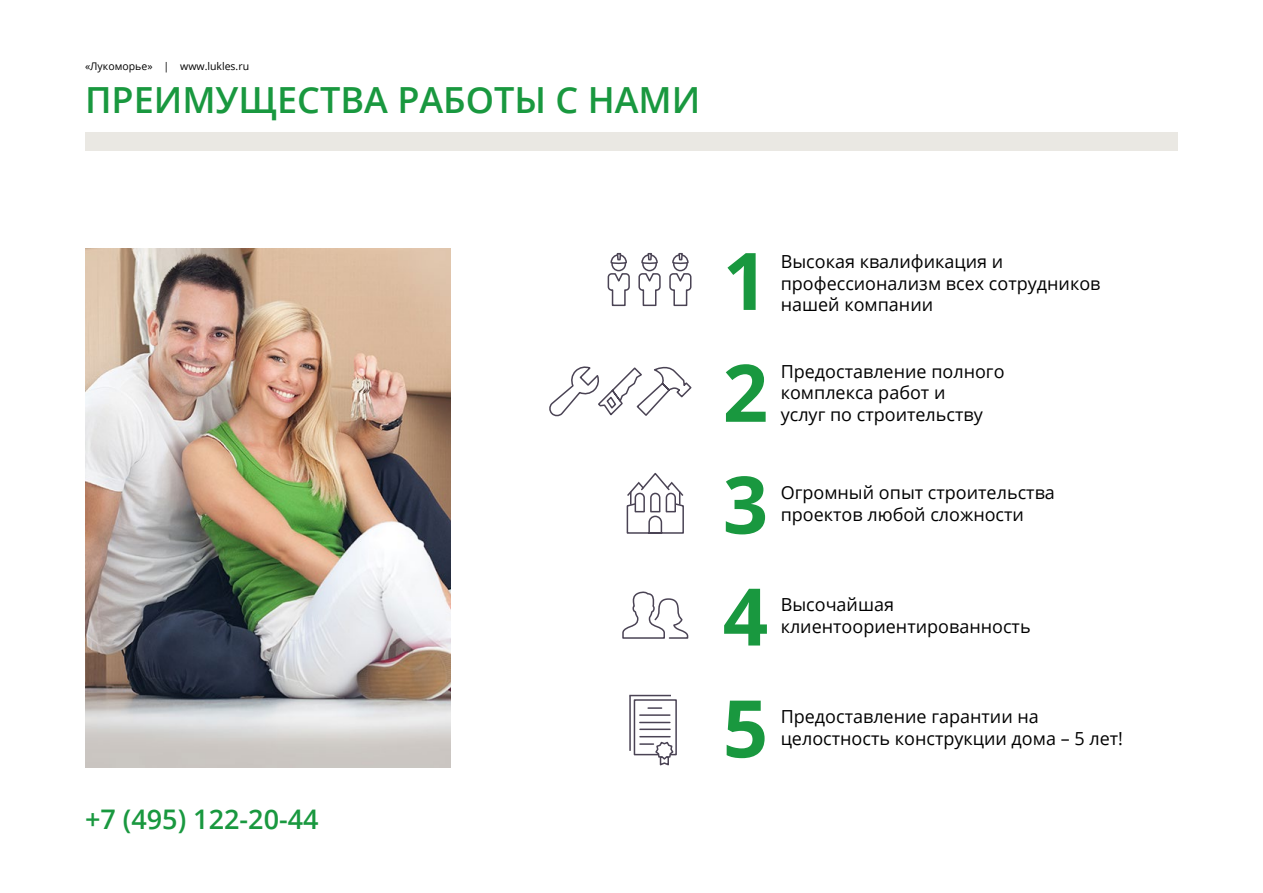
<style>
.page{position:relative;width:1263px;height:893px;background:#fff}
.page>*{position:absolute;margin:0;border:0;box-sizing:border-box;transform-origin:0 0}
.t1{font:700 79.5px/111.9px "Open Sans";color:#19983f;text-align:justify}
.t2{font:600 36px "Open Sans";color:#19983f}
.t3{font:600 27px "Open Sans";color:#19983f}
.t4{font:18px/21.6px "Open Sans";color:#000}
.t5{font:10.5px "Open Sans";color:#000}
</style>
<div class="page">
<svg style="left:622px;top:591px;width:67px;height:48px"></svg>
<svg style="left:549px;top:366px;width:143px;height:51px"></svg>
<svg style="left:669px;top:252px;width:23px;height:55px"></svg>
<svg style="left:638px;top:252px;width:23px;height:55px"></svg>
<svg style="left:607px;top:252px;width:23px;height:55px"></svg>
<svg style="left:633px;top:699px;width:44px;height:67px"></svg>
<hr style="left:629px;top:695px;width:42px;height:1px;background:#4a4354">
<hr style="left:629px;top:696px;width:2px;height:55px;background:#4a4354">
<svg style="left:626px;top:472px;width:58px;height:62px"></svg>
<img style="left:85px;top:248px;width:365px;height:519px">
<div style="left:85px;top:132px;width:1093px;height:19px;background:#eae8e3"></div>
<p class="t5" style="left:85px;top:59px;width:166px">«Лукоморье» | www.lukles.ru</p>
<h2 class="t2" style="left:85px;top:75px;width:617px">пр еимущества работы с нами</h2>
<h3 class="t3" style="left:85px;top:800px;width:235px">+7 (495) 122-20-44</h3>
<h1 class="t1" style="left:723px;top:223px;width:47px">1<br>2<br>3<br>4<br>5</h1>
<p class="t4" style="left:781px;top:250px;width:321px">Высокая квалификация и профессионализм всех сотрудников нашей компании</p>
<p class="t4" style="left:781px;top:360px;width:225px">Предоставление полного комплекса работ и<br>услуг по строительству</p>
<p class="t4" style="left:781px;top:482px;width:276px">Огромный опыт строительства проектов любой сложности</p>
<p class="t4" style="left:781px;top:593px;width:251px">Высочайшая клиентоориентированность</p>
<p class="t4" style="left:781px;top:705px;width:344px">Предоставление гарантии на целостность конструкции дома – 5 лет!</p>
</div>
